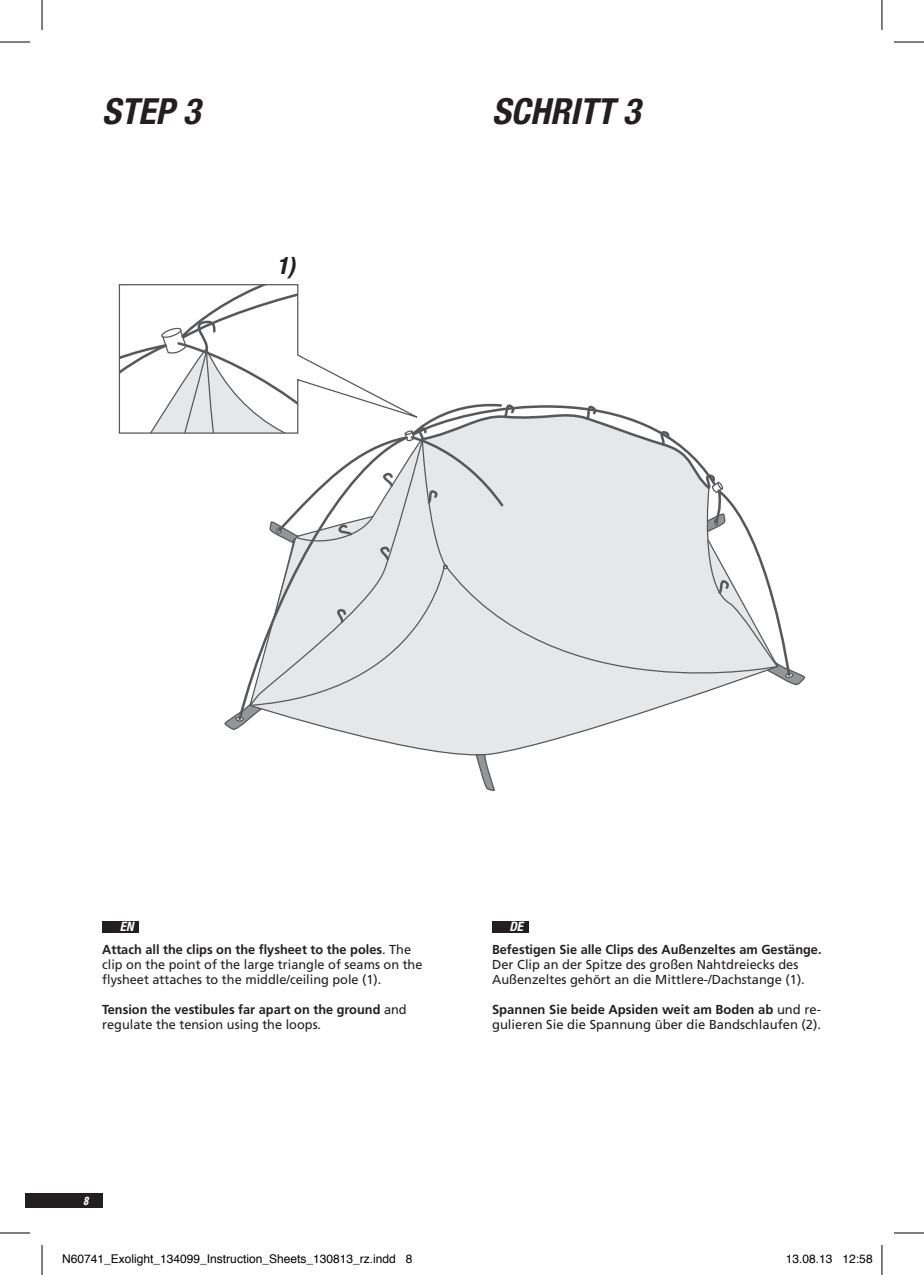
<style>
.page{position:relative;width:924px;height:1275px;background:#fff}
.page>*{position:absolute;margin:0;border:0;box-sizing:border-box;transform-origin:0 0}
.t1{font:italic 700 condensed 36px "Helvetica Neue LT Com";color:#231f20}
.t2{font:italic 700 condensed 24px "Helvetica Neue LT Com";color:#231f20}
.t3{font:13px/15px "Frutiger";color:#231f20}
.t4{font:700 13px/15px "Frutiger";color:#231f20}
.t5{font:italic 700 condensed 13px "Helvetica Neue LT Com";color:#fff}
.t6{font:12px "Helvetica";color:#000}
.t7{font:italic 700 11.6px "Roboto Condensed";color:#fff}
.s1{font-weight:700}
.s2{font-weight:400}
</style>
<div class="page">
<div style="left:25px;top:1193px;width:77px;height:15px;background:#231f20"></div>
<svg style="left:779px;top:670px;width:25px;height:16px"></svg>
<div style="left:784px;top:672px;width:9px;height:6px;border:1px solid #57585a;border-radius:50%"></div>
<svg style="left:342px;top:732px;width:240px;height:24px"></svg>
<svg style="left:224px;top:711px;width:425px;height:21px"></svg>
<svg style="left:119px;top:284px;width:659px;height:427px"></svg>
<svg style="left:474px;top:753px;width:22px;height:38px"></svg>
<div style="left:492px;top:921px;width:36px;height:11px;background:#231f20"></div>
<div style="left:102px;top:921px;width:37px;height:11px;background:#231f20"></div>
<hr style="left:0;top:42px;width:30px;height:1px;background:#000">
<hr style="left:893px;top:42px;width:30px;height:1px;background:#000">
<hr style="left:0;top:1232px;width:30px;height:1px;background:#000">
<hr style="left:893px;top:1232px;width:30px;height:1px;background:#000">
<hr style="left:42px;top:0;width:1px;height:30px;background:#000">
<hr style="left:42px;top:1245px;width:1px;height:30px;background:#000">
<hr style="left:881px;top:0;width:1px;height:30px;background:#000">
<hr style="left:881px;top:1245px;width:1px;height:30px;background:#000">
<h1 class="t1" style="left:102px;top:90px;width:99px">STEP 3</h1>
<h1 class="t1" style="left:492px;top:90px;width:149px">SCHRITT 3</h1>
<h2 class="t2" style="left:276px;top:251px;width:20px">1)</h2>
<p class="t5" style="left:120px;top:919px;width:15px">EN</p>
<p class="t5" style="left:509px;top:919px;width:15px">DE</p>
<p class="t3" style="left:102px;top:941px;width:322px"><span class="s1">Attach all the clips on the flysheet to the poles</span>. The clip on the point of the large triangle of seams on the flysheet attaches to the middle/ceiling pole (1).</p>
<p class="t4" style="left:102px;top:1001px;width:306px">Tension the vestibules far apart on the ground <span class="s2">and regulate the tension using the loops.</span></p>
<p class="t7" style="left:84px;top:1192px;width:7px">8</p>
<p class="t4" style="left:492px;top:941px;width:331px">Befestigen Sie alle Clips des Außenzeltes am Gestänge.</p>
<p class="t3" style="left:492px;top:956px;width:314px">Der Clip an der Spitze des großen Nahtdreiecks des<br>Außenzeltes gehört an die Mittlere-/Dachstange (1).</p>
<p class="t3" style="left:492px;top:1001px;width:330px"><span class="s1">Spannen Sie beide Apsiden weit am Boden ab</span> und re&shy;gulieren Sie die Spannung über die Bandschlaufen (2).</p>
<p class="t6" style="left:62px;top:1249px;width:352px">N60741_Exolight_134099_Instruction_Sheets_130813_rz.indd 8</p>
<p class="t6" style="left:785px;top:1249px;width:88px">13.08.13 12:58</p>
</div>
